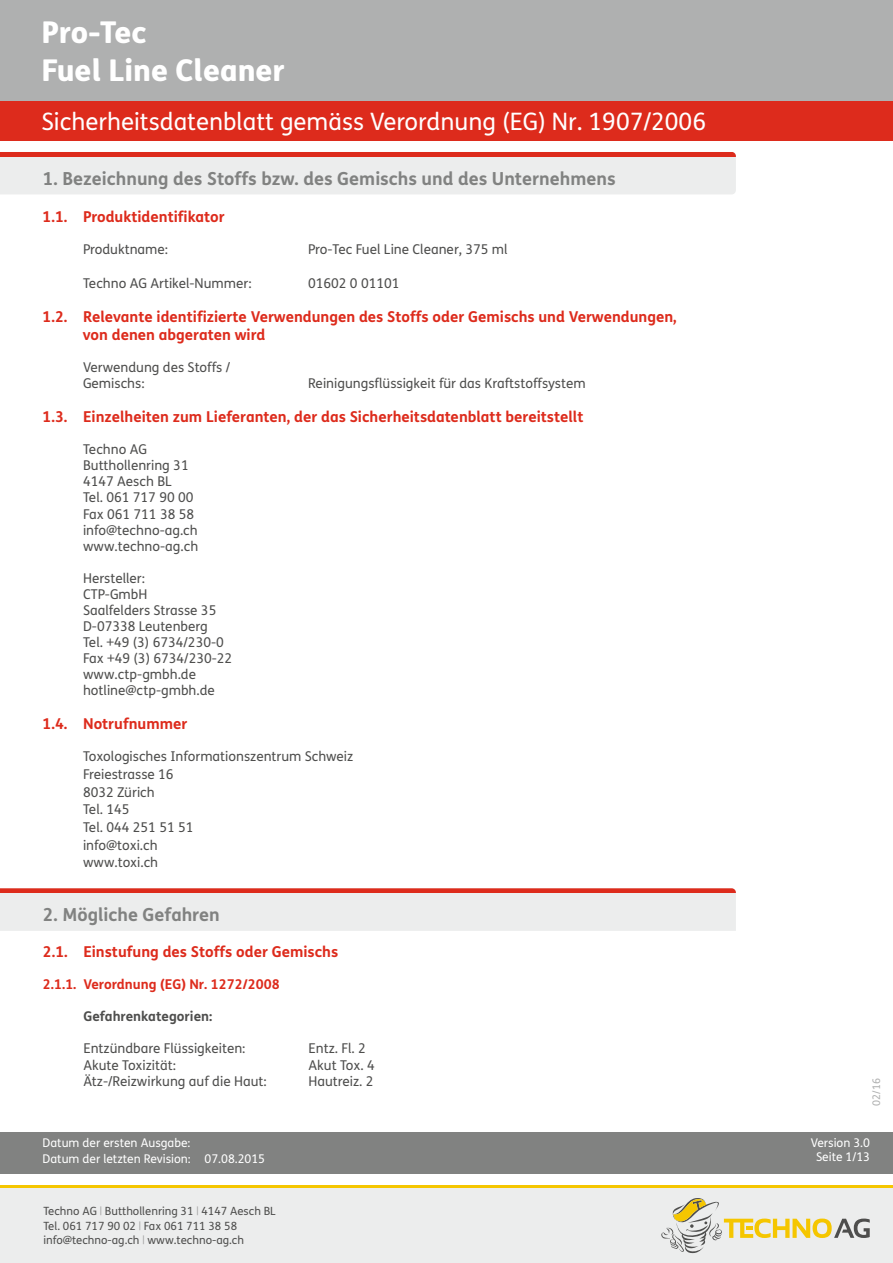
<style>
.page{position:relative;width:893px;height:1263px;background:#fff}
.page>*{position:absolute;margin:0;border:0;box-sizing:border-box;transform-origin:0 0}
.t1{font:700 30px/37.7px "FS Me";color:#fff}
.t2{font:24px "FS Me";color:#fff}
.t3{font:700 18px "FS Me";color:#818281}
.t4{font:700 15px/17.9px "FS Me";color:#dd2b1c}
.t5{font:13.5px/16px "FS Me";color:#4e4e4d}
.t6{font:700 13.5px "FS Me";color:#dd2b1c}
.t7{font:700 13.5px "FS Me";color:#4e4e4d}
.t8{font:12px/14.2px "FS Me";color:#fff;text-align:center}
.t9{font:11.4px/14.4px "FS Me";color:#4e4e4d}
.t10{font:10.5px "FS Me";color:#afb0b0}
.t11{font:8.1px "FS Me";color:#999}
</style>
<div class="page">
<div style="left:0;top:1132px;width:893px;height:41px;background:#818281"></div>
<div style="left:0;top:1185px;width:893px;height:78px;background:#eceded"></div>
<hr style="left:0;top:1185px;width:893px;height:3px;background:#f5c600">
<div style="left:0;top:0;width:893px;height:102px;background:#afb0b0"></div>
<div style="left:0;top:102px;width:893px;height:39px;background:#dd2b1c"></div>
<svg style="left:661px;top:1198px;width:209px;height:55px"></svg>
<div style="left:0;top:157px;width:736px;height:37px;background:#eceded"></div>
<div style="left:0;top:152px;width:736px;height:5px;background:#dd2b1c"></div>
<div style="left:0;top:893px;width:736px;height:38px;background:#eceded"></div>
<div style="left:0;top:888px;width:736px;height:5px;background:#dd2b1c"></div>
<h1 class="t1" style="left:42px;top:17px;width:245px">Pro-Tec<br>Fuel Line Cleaner</h1>
<h2 class="t2" style="left:42px;top:112px;width:666px">Sicherheitsdatenblatt gemäss Verordnung (EG) Nr. 1907/2006</h2>
<h3 class="t3" style="left:43px;top:171px;width:574px">1. Bezeichnung des Stoffs bzw. des Gemischs und des Unternehmens</h3>
<p class="t4" style="left:43px;top:209px;width:26px">1.1.</p>
<p class="t4" style="left:83px;top:209px;width:143px">Produktidentifikator</p>
<p class="t5" style="left:83px;top:243px;width:87px">Produktname:</p>
<p class="t5" style="left:308px;top:243px;width:201px">Pro-Tec Fuel Line Cleaner, 375 ml</p>
<p class="t5" style="left:83px;top:277px;width:170px">Techno AG Artikel-Nummer:</p>
<p class="t5" style="left:308px;top:277px;width:93px">01602 0 01101</p>
<p class="t4" style="left:83px;top:309px;width:595px;text-indent:-40px">1.2. Relevante identifizierte Verwendungen des Stoffs oder Gemischs und Verwendungen, von denen abgeraten wird</p>
<p class="t5" style="left:83px;top:361px;width:149px">Verwendung des Stoffs /<br>Gemischs:</p>
<p class="t5" style="left:308px;top:377px;width:279px">Reinigungsflüssigkeit für das Kraftstoffsystem</p>
<p class="t4" style="left:43px;top:409px;width:542px">1.3. Einzelheiten zum Lieferanten, der das Sicherheitsdatenblatt bereitstellt</p>
<p class="t5" style="left:83px;top:443px;width:117px">Techno AG<br>Butthollenring 31<br>4147 Aesch BL<br>Tel. 061 717 90 00<br>Fax 061 711 38 58 info@techno-ag.ch www.techno-ag.ch</p>
<p class="t5" style="left:83px;top:571px;width:151px">Hersteller:<br>CTP-GmbH<br>Saalfelders Strasse 35<br>D-07338 Leutenberg<br>Tel. +49 (3) 6734/230-0<br>Fax +49 (3) 6734/230-22 www.ctp-gmbh.de hotline@ctp-gmbh.de</p>
<p class="t4" style="left:43px;top:716px;width:146px">1.4. Notrufnummer</p>
<p class="t5" style="left:83px;top:749px;width:272px;line-height:17.7px">Toxologisches Informationszentrum Schweiz<br>Freiestrasse 16<br>8032 Zürich<br>Tel. 145<br>Tel. 044 251 51 51<br>info@toxi.ch<br>www.toxi.ch</p>
<h3 class="t3" style="left:43px;top:907px;width:178px">2. Mögliche Gefahren</h3>
<p class="t4" style="left:43px;top:944px;width:297px">2.1. Einstufung des Stoffs oder Gemischs</p>
<p class="t6" style="left:43px;top:979px;width:238px">2.1.1. Verordnung (EG) Nr. 1272/2008</p>
<p class="t7" style="left:83px;top:1011px;width:131px">Gefahrenkategorien:</p>
<p class="t5" style="left:83px;top:1042px;width:164px">Entzündbare Flüssigkeiten:</p>
<p class="t5" style="left:308px;top:1042px;width:59px">Entz. Fl. 2</p>
<p class="t5" style="left:83px;top:1058px;width:94px">Akute Toxizität:</p>
<p class="t5" style="left:308px;top:1058px;width:68px">Akut Tox. 4</p>
<p class="t5" style="left:83px;top:1074px;width:185px">Ätz-/Reizwirkung auf die Haut:</p>
<p class="t5" style="left:308px;top:1074px;width:67px">Hautreiz. 2</p>
<p class="t8" style="left:43px;top:1136px;width:224px;line-height:15.8px;text-align:left">Datum der ersten Ausgabe:<br>Datum der letzten Revision: 07.08.2015</p>
<p class="t9" style="left:43px;top:1205px;width:234px">Techno AG Butthollenring 31 4147 Aesch BL<br>Tel. 061 717 90 02 Fax 061 711 38 58 info@techno-ag.ch www.techno-ag.ch</p>
<p class="t11" style="left:100px;top:1207px;width:4px">|</p>
<p class="t11" style="left:196px;top:1207px;width:4px">|</p>
<p class="t11" style="left:139px;top:1221px;width:4px">|</p>
<p class="t11" style="left:142px;top:1236px;width:4px">|</p>
<p class="t10" style="left:872px;top:1106px;width:29px;rotate:-90deg">02/16</p>
<p class="t8" style="left:811px;top:1137px;width:61px">Version 3.0<br>Seite 1/13</p>
</div>
